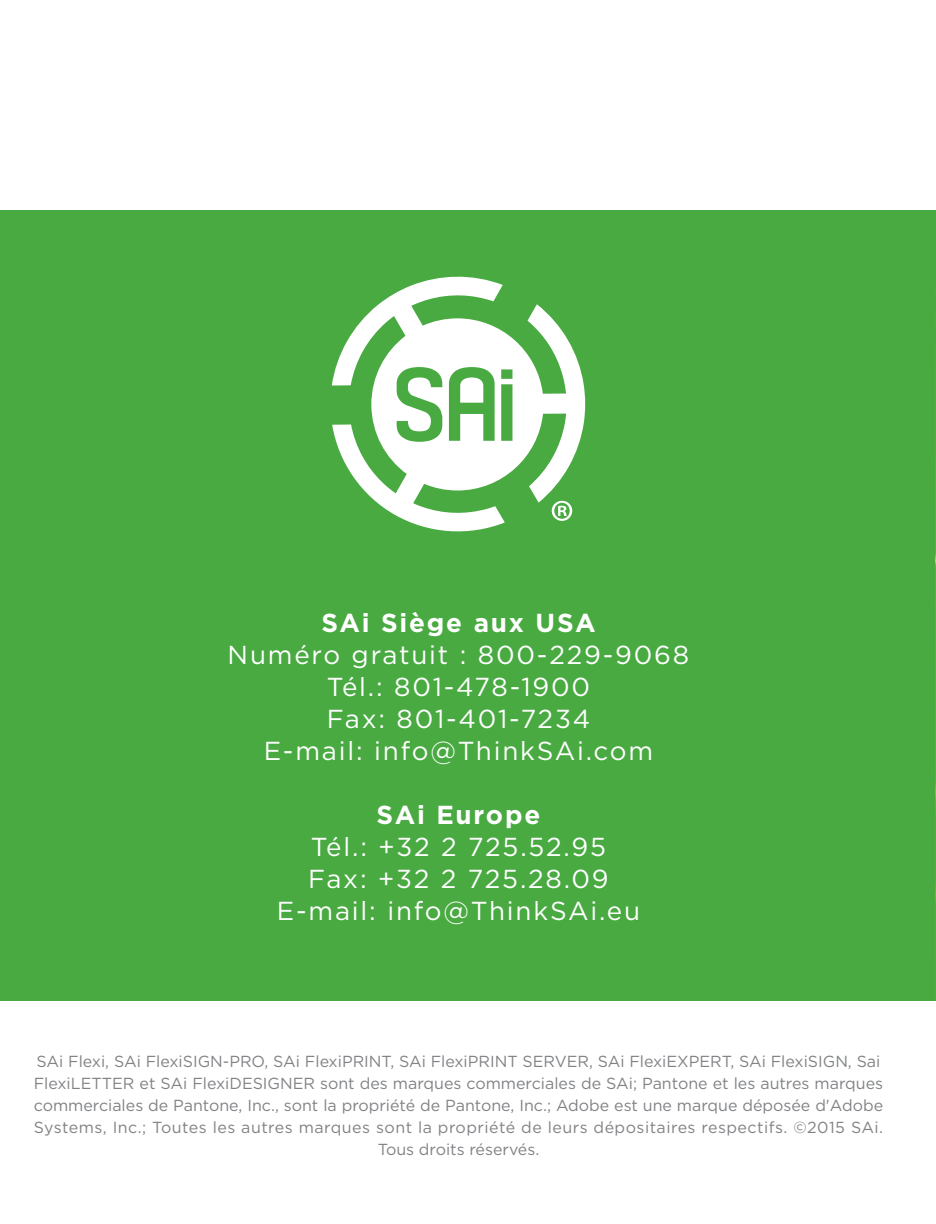
<style>
.page{position:relative;width:936px;height:1224px;background:#fff}
.page>*{position:absolute;margin:0;border:0;box-sizing:border-box;transform-origin:0 0}
.t1{font:26px/32px "Gotham";letter-spacing:.07em;color:#fff;text-align:center}
.t2{font:700 26px "Gotham";letter-spacing:.07em;color:#fff}
.t3{font:16px/22px "Gotham";color:#808285;text-align:center}
</style>
<div class="page">
<div style="left:0;top:210px;width:936px;height:790px;background:#49aa42"></div>
<img style="left:935px;top:390px;width:1px;height:565px">
<svg style="left:332px;top:276px;width:254px;height:256px"></svg>
<svg style="left:552px;top:501px;width:20px;height:20px"></svg>
<h1 class="t2" style="left:321px;top:605px;width:276px">SAi Siège aux USA</h1>
<h1 class="t1" style="left:228px;top:638px;width:463px">Numéro gratuit : 800-229-9068<br>Tél.: 801-478-1900<br>Fax: 801-401-7234<br>E-mail: info@ThinkSAi.com</h1>
<h1 class="t2" style="left:377px;top:797px;width:165px">SAi Europe</h1>
<h1 class="t1" style="left:277px;top:830px;width:365px">Tél.: +32 2 725.52.95<br>Fax: +32 2 725.28.09<br>E-mail: info@ThinkSAi.eu</h1>
<p class="t3" style="left:34px;top:1050px;width:851px">SAi Flexi, SAi FlexiSIGN-PRO, SAi FlexiPRINT, SAi FlexiPRINT SERVER, SAi FlexiEXPERT, SAi FlexiSIGN, Sai FlexiLETTER et SAi FlexiDESIGNER sont des marques commerciales de SAi; Pantone et les autres marques commerciales de Pantone, Inc., sont la propriété de Pantone, Inc.; Adobe est une marque déposée d'Adobe Systems, Inc.; Toutes les autres marques sont la propriété de leurs dépositaires respectifs. ©2015 SAi.<br>Tous droits réservés.</p>
</div>
